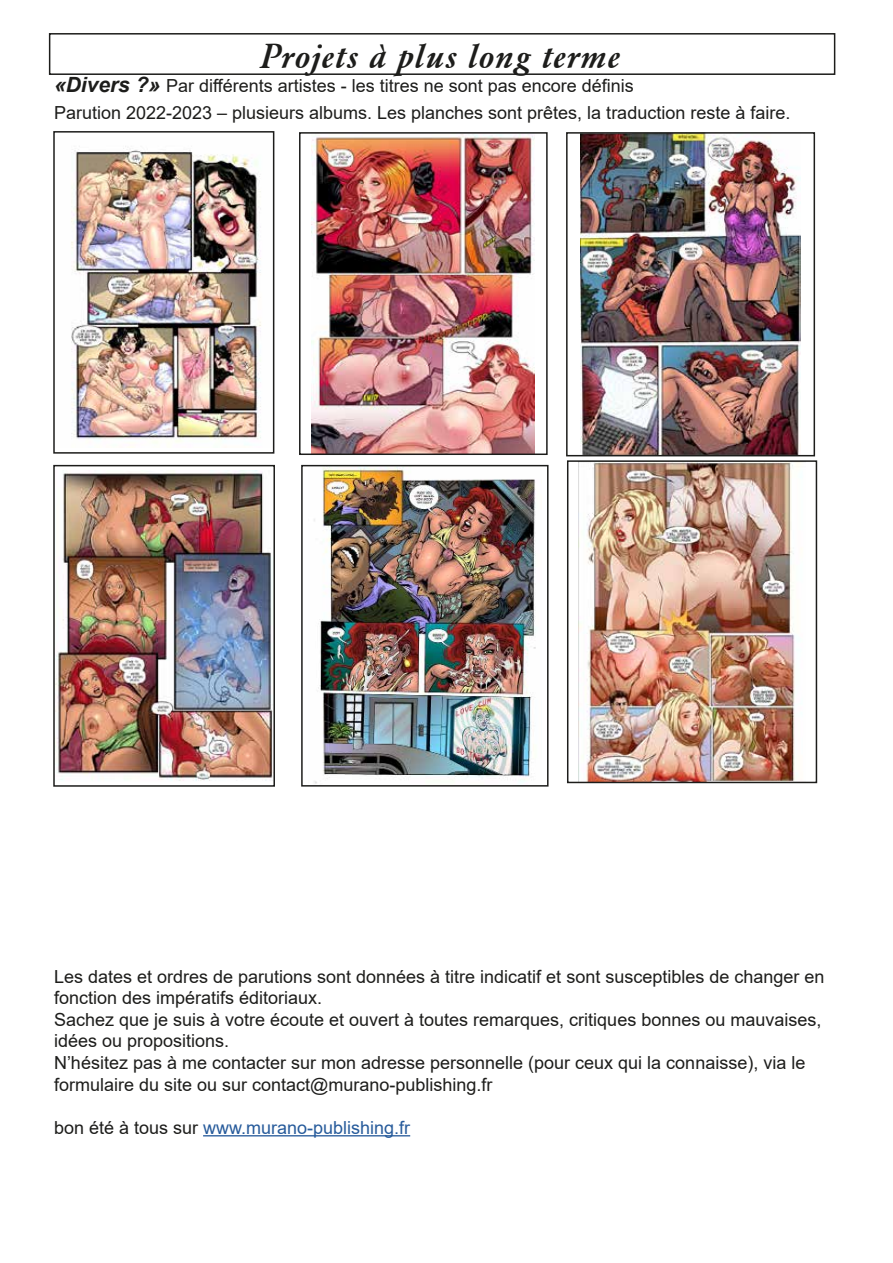
<style>
.page{position:relative;width:893px;height:1263px;background:#fff}
.page>*{position:absolute;margin:0;border:0;box-sizing:border-box;transform-origin:0 0}
.t1{font:italic 500 36px "Garamond";color:#1d1d1b}
.t2{font:18px/21.6px "Arial";color:#1d1d1b}
.t3{font:18px "Arial";color:#275b9b}
.s1{font-weight:700;font-style:italic;font-size:21px}
.s2{color:#1d1d1b}
</style>
<div class="page">
<img style="left:56px;top:470px;width:216px;height:311px">
<div style="left:53px;top:465px;width:222px;height:322px;border:2px solid #1d1d1b"></div>
<img style="left:314px;top:468px;width:222px;height:316px">
<div style="left:301px;top:465px;width:248px;height:322px;border:2px solid #1d1d1b"></div>
<img style="left:578px;top:463px;width:221px;height:317px">
<div style="left:567px;top:460px;width:250px;height:323px;border:2px solid #1d1d1b"></div>
<div style="left:49px;top:33px;width:786px;height:42px;border:2px solid #1d1d1b"></div>
<img style="left:71px;top:146px;width:190px;height:302px">
<div style="left:53px;top:131px;width:221px;height:323px;border:2px solid #1d1d1b"></div>
<img style="left:312px;top:135px;width:223px;height:317px">
<div style="left:299px;top:132px;width:249px;height:323px;border:2px solid #1d1d1b"></div>
<img style="left:581px;top:135px;width:219px;height:318px">
<div style="left:566px;top:132px;width:249px;height:324px;border:2px solid #1d1d1b"></div>
<hr style="left:203px;top:1135px;width:207px;height:1px;background:#275b9b">
<h1 class="t1" style="left:261px;top:35px;width:363px">Projets à plus long terme</h1>
<p class="t2" style="left:54px;top:72px;width:738px;line-height:27.6px"><span class="s1">«Divers ?»</span> Par différents artistes - les titres ne sont pas encore définis<br>Parution 2022-2023 – plusieurs albums. Les planches sont prêtes, la traduction reste à faire.</p>
<p class="t2" style="left:54px;top:965px;width:772px">Les dates et ordres de parutions sont données à titre indicatif et sont susceptibles de changer en fonction des impératifs éditoriaux.<br>Sachez que je suis à votre écoute et ouvert à toutes remarques, critiques bonnes ou mauvaises, idées ou propositions.<br>N’hésitez pas à me contacter sur mon adresse personnelle (pour ceux qui la connaisse), via le formulaire du site ou sur contact@murano-publishing.fr</p>
<p class="t3" style="left:54px;top:1115px;width:358px"><span class="s2">bon été à tous sur</span> www.murano-publishing.fr</p>
</div>
